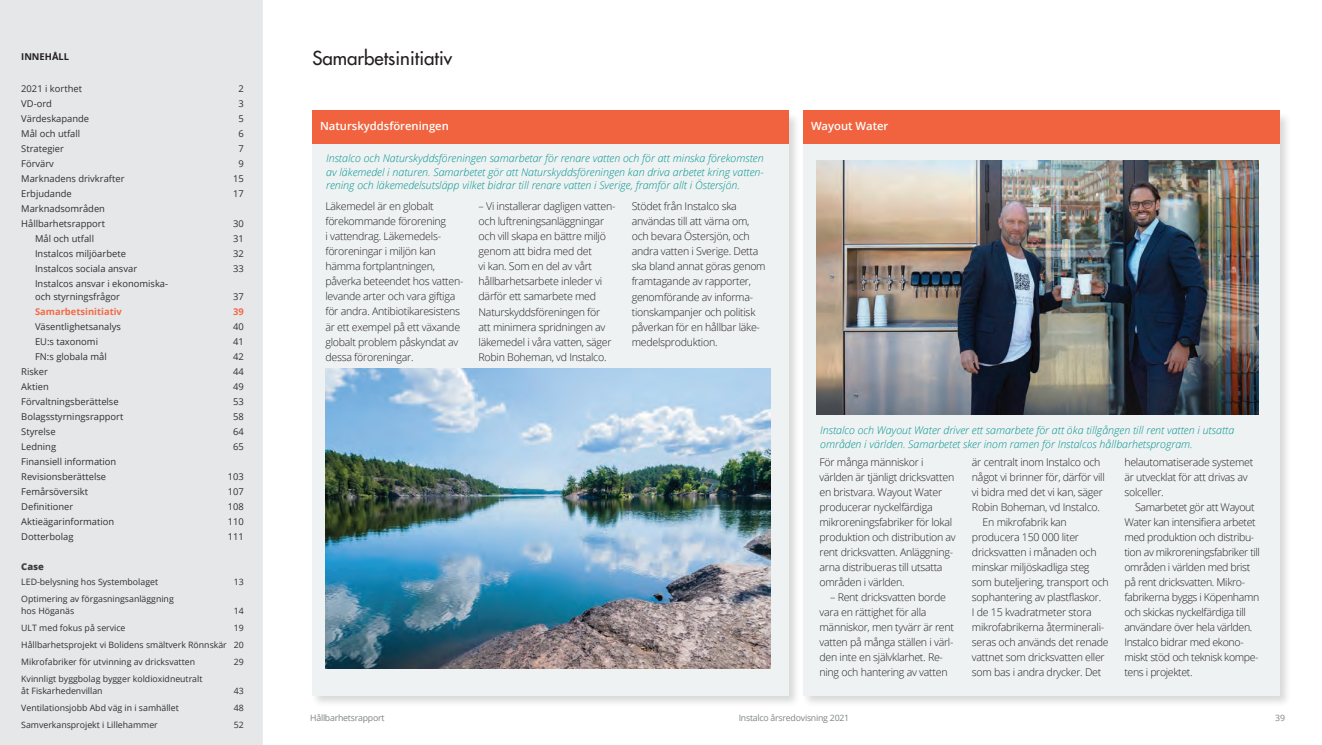
<style>
.page{position:relative;width:1322px;height:745px;background:#fff}
.page>*{position:absolute;margin:0;border:0;box-sizing:border-box;transform-origin:0 0}
.t1{font:500 18.75px "Futura Std";color:#231f20}
.t2{font:600 11.25px "Open Sans";color:#fff}
.t3{font:300 10.62px/15px "Open Sans";letter-spacing:-.025em;color:#231f20}
.t4{font:italic 300 10.62px/13.8px "Open Sans";color:#009390}
.t5{font:9.38px/15px "Open Sans";color:#312f30}
.t6{font:700 9.38px "Open Sans";color:#f26b46}
.t7{font:700 9.38px "Open Sans";color:#231f20}
.t8{font:800 9.38px "Open Sans";color:#3e3e3f}
.t9{font:8.75px/12.5px "Open Sans";color:#312f30}
.t10{font:8.75px "Open Sans";letter-spacing:-.025em;color:#7f8487}
</style>
<div class="page">
<div style="left:310px;top:111px;width:491px;height:596px;background:#231f20;opacity:.17"></div>
<div style="left:312px;top:113px;width:477px;height:581px;background:#eff2f2"></div>
<div style="left:313px;top:110px;width:476px;height:34px;background:#f1633e"></div>
<div style="left:801px;top:111px;width:491px;height:596px;background:#231f20;opacity:.17"></div>
<div style="left:803px;top:113px;width:477px;height:581px;background:#eff2f2"></div>
<div style="left:803px;top:110px;width:477px;height:34px;background:#f1633e"></div>
<img style="left:325px;top:368px;width:445px;height:300px">
<img style="left:816px;top:160px;width:442px;height:254px">
<div style="left:0;top:0;width:263px;height:744px;background:#e6e7e9"></div>
<p class="t7" style="left:21px;top:50px;width:49px">INNEHÅLL</p>
<p class="t5" style="left:21px;top:81px;width:62px">2021 i korthet</p>
<p class="t5" style="left:238px;top:81px;width:7px">2</p>
<p class="t5" style="left:21px;top:96px;width:32px">VD-ord</p>
<p class="t5" style="left:238px;top:96px;width:7px">3</p>
<p class="t5" style="left:21px;top:111px;width:69px">Värdeskapande</p>
<p class="t5" style="left:238px;top:111px;width:7px">5</p>
<p class="t5" style="left:21px;top:126px;width:61px">Mål och utfall</p>
<p class="t5" style="left:238px;top:126px;width:7px">6</p>
<p class="t5" style="left:21px;top:141px;width:44px">Strategier</p>
<p class="t5" style="left:238px;top:141px;width:7px">7</p>
<p class="t5" style="left:21px;top:156px;width:34px">Förvärv</p>
<p class="t5" style="left:238px;top:156px;width:7px">9</p>
<p class="t5" style="left:21px;top:171px;width:105px">Marknadens drivkrafter</p>
<p class="t5" style="left:233px;top:171px;width:12px">15</p>
<p class="t5" style="left:21px;top:186px;width:52px">Erbjudande</p>
<p class="t5" style="left:233px;top:186px;width:12px">17</p>
<p class="t5" style="left:21px;top:201px;width:85px">Marknadsområden<br>Hållbarhetsrapport</p>
<p class="t5" style="left:233px;top:216px;width:12px">30</p>
<p class="t5" style="left:35px;top:231px;width:61px">Mål och utfall</p>
<p class="t5" style="left:233px;top:231px;width:12px">31</p>
<p class="t5" style="left:35px;top:246px;width:92px">Instalcos miljöarbete</p>
<p class="t5" style="left:233px;top:246px;width:12px">32</p>
<p class="t5" style="left:35px;top:261px;width:104px">Instalcos sociala ansvar</p>
<p class="t5" style="left:233px;top:261px;width:12px">33</p>
<p class="t5" style="left:35px;top:277px;width:135px;line-height:12.5px">Instalcos ansvar i ekonomiska&shy;och styrningsfrågor</p>
<p class="t5" style="left:233px;top:288px;width:12px">37</p>
<p class="t6" style="left:35px;top:304px;width:88px">Samarbetsinitiativ</p>
<p class="t6" style="left:233px;top:304px;width:12px">39</p>
<p class="t5" style="left:35px;top:318px;width:88px">Väsentlighetsanalys</p>
<p class="t5" style="left:233px;top:318px;width:12px">40</p>
<p class="t5" style="left:35px;top:333px;width:65px">EU:s taxonomi</p>
<p class="t5" style="left:233px;top:333px;width:12px">41</p>
<p class="t5" style="left:35px;top:348px;width:73px">FN:s globala mål</p>
<p class="t5" style="left:233px;top:348px;width:12px">42</p>
<p class="t5" style="left:21px;top:363px;width:28px">Risker</p>
<p class="t5" style="left:233px;top:363px;width:12px">44</p>
<p class="t5" style="left:21px;top:378px;width:29px">Aktien</p>
<p class="t5" style="left:233px;top:378px;width:12px">49</p>
<p class="t5" style="left:21px;top:393px;width:99px">Förvaltningsberättelse</p>
<p class="t5" style="left:233px;top:393px;width:12px">53</p>
<p class="t5" style="left:21px;top:408px;width:104px">Bolagsstyrningsrapport</p>
<p class="t5" style="left:233px;top:408px;width:12px">58</p>
<p class="t5" style="left:21px;top:423px;width:36px">Styrelse</p>
<p class="t5" style="left:233px;top:423px;width:12px">64</p>
<p class="t5" style="left:21px;top:438px;width:36px">Ledning</p>
<p class="t5" style="left:233px;top:438px;width:12px">65</p>
<p class="t5" style="left:21px;top:453px;width:97px">Finansiell information<br>Revisionsberättelse</p>
<p class="t5" style="left:228px;top:468px;width:18px">103</p>
<p class="t5" style="left:21px;top:483px;width:68px">Femårsöversikt</p>
<p class="t5" style="left:228px;top:483px;width:18px">107</p>
<p class="t5" style="left:21px;top:498px;width:53px">Definitioner</p>
<p class="t5" style="left:228px;top:498px;width:18px">108</p>
<p class="t5" style="left:21px;top:513px;width:95px">Aktieägarinformation</p>
<p class="t5" style="left:228px;top:513px;width:18px">110</p>
<p class="t5" style="left:21px;top:528px;width:54px">Dotterbolag</p>
<p class="t5" style="left:228px;top:528px;width:18px">111</p>
<p class="t8" style="left:21px;top:559px;width:24px">Case</p>
<p class="t9" style="left:21px;top:575px;width:138px">LED-belysning hos Systembolaget</p>
<p class="t9" style="left:234px;top:575px;width:12px">13</p>
<p class="t9" style="left:21px;top:591px;width:154px">Optimering av förgasningsanläggning hos Höganäs</p>
<p class="t9" style="left:234px;top:604px;width:12px">14</p>
<p class="t9" style="left:21px;top:621px;width:106px">ULT med fokus på service</p>
<p class="t9" style="left:21px;top:619px;width:224px;line-height:16.8px;text-align:justify;text-indent:212px">19<br>Hållbarhetsprojekt vi Bolidens smältverk Rönnskär 20<br>Mikrofabriker för utvinning av dricksvatten</p>
<p class="t9" style="left:234px;top:654px;width:12px">29</p>
<p class="t9" style="left:21px;top:671px;width:183px">Kvinnligt byggbolag bygger koldioxidneutralt åt Fiskarhedenvillan</p>
<p class="t9" style="left:234px;top:684px;width:12px">43</p>
<p class="t9" style="left:21px;top:700px;width:159px">Ventilationsjobb Abd väg in i samhället</p>
<p class="t9" style="left:234px;top:700px;width:12px">48</p>
<p class="t9" style="left:21px;top:718px;width:138px">Samverkansprojekt i Lillehammer</p>
<p class="t9" style="left:234px;top:718px;width:12px">52</p>
<h1 class="t1" style="left:312px;top:46px;width:141px">Samarbetsinitiativ</h1>
<p class="t2" style="left:320px;top:118px;width:130px">Naturskyddsföreningen</p>
<p class="t4" style="left:326px;top:151px;width:439px;text-align:justify">Instalco och Naturskyddsföreningen samarbetar för renare vatten och för att minska förekomsten av läkemedel i naturen. Samarbetet gör att Naturskyddsföreningen kan driva arbetet kring vatten&shy;rening och läkemedelsutsläpp vilket bidrar till renare vatten i Sverige, framför allt i Östersjön.</p>
<p class="t3" style="left:325px;top:198px;width:140px">Läkemedel är en globalt förekommande förorening<br>i vattendrag. Läkemedels&shy;föroreningar i miljön kan hämma fortplantningen, påverka beteendet hos vatten&shy;levande arter och vara giftiga för andra. Antibiotikaresistens är ett exempel på ett växande globalt problem påskyndat av dessa föroreningar.</p>
<p class="t3" style="left:478px;top:198px;width:138px">– Vi installerar dagligen vatten&shy;och luftreningsanläggningar och vill skapa en bättre miljö genom att bidra med det<br>vi kan. Som en del av vårt hållbarhetsarbete inleder vi därför ett samarbete med<br>Naturskyddsföreningen för<br>att minimera spridningen av läkemedel i våra vatten, säger<br>Robin Boheman, vd Instalco.</p>
<p class="t3" style="left:632px;top:199px;width:135px">Stödet från Instalco ska användas till att värna om, och bevara Östersjön, och andra vatten i Sverige. Detta ska bland annat göras genom framtagande av rapporter, genomförande av informa&shy;tionskampanjer och politisk påverkan för en hållbar läke&shy;medelsproduktion.</p>
<p class="t2" style="left:811px;top:118px;width:79px">Wayout Water</p>
<p class="t4" style="left:820px;top:422px;width:415px">Instalco och Wayout Water driver ett samarbete för att öka tillgången till rent vatten i utsatta områden i världen. Samarbetet sker inom ramen för Instalcos hållbarhetsprogram.</p>
<p class="t3" style="left:819px;top:453px;width:138px">För många människor i världen är tjänligt dricksvatten en bristvara. Wayout Water producerar nyckelfärdiga mikroreningsfabriker för lokal produktion och distribution av rent dricksvatten. Anläggning&shy;arna distribueras till utsatta områden i världen.</p>
<p class="t3" style="left:819px;top:588px;width:136px;text-indent:11px">– Rent dricksvatten borde vara en rättighet för alla människor, men tyvärr är rent vatten på många ställen i värl&shy;den inte en självklarhet. Re&shy;ning och hantering av vatten</p>
<p class="t3" style="left:972px;top:453px;width:130px">är centralt inom Instalco och</p>
<p class="t3" style="left:972px;top:468px;width:134px">något vi brinner för, därför vill</p>
<p class="t3" style="left:972px;top:483px;width:132px">vi bidra med det vi kan, säger</p>
<p class="t3" style="left:972px;top:498px;width:129px">Robin Boheman, vd Instalco.</p>
<p class="t3" style="left:982px;top:513px;width:86px">En mikrofabrik kan</p>
<p class="t3" style="left:972px;top:528px;width:109px">producera 150 000 liter</p>
<p class="t3" style="left:972px;top:543px;width:126px">dricksvatten i månaden och</p>
<p class="t3" style="left:972px;top:558px;width:119px">minskar miljöskadliga steg</p>
<p class="t3" style="left:972px;top:573px;width:138px">som buteljering, transport och</p>
<p class="t3" style="left:972px;top:588px;width:131px">sophantering av plastflaskor.</p>
<p class="t3" style="left:972px;top:603px;width:121px">I de 15 kvadratmeter stora</p>
<p class="t3" style="left:972px;top:618px;width:134px">mikrofabrikerna återminerali-</p>
<p class="t3" style="left:972px;top:633px;width:138px">seras och används det renade</p>
<p class="t3" style="left:972px;top:648px;width:134px">vattnet som dricksvatten eller</p>
<p class="t3" style="left:972px;top:663px;width:131px">som bas i andra drycker. Det</p>
<p class="t3" style="left:1124px;top:453px;width:130px">helautomatiserade systemet är utvecklat för att drivas av solceller.</p>
<p class="t3" style="left:1124px;top:498px;width:137px;text-indent:11px">Samarbetet gör att Wayout<br>Water kan intensifiera arbetet med produktion och distribu&shy;tion av mikroreningsfabriker till områden i världen med brist på rent dricksvatten. Mikro&shy;fabrikerna byggs i Köpenhamn och skickas nyckelfärdiga till användare över hela världen.<br>Instalco bidrar med ekono&shy;miskt stöd och teknisk kompe&shy;tens i projektet.</p>
<p class="t10" style="left:310px;top:711px;width:76px">Hållbarhetsrapport</p>
<p class="t10" style="left:739px;top:711px;width:112px">Instalco årsredovisning 2021</p>
<p class="t10" style="left:1275px;top:711px;width:11px">39</p>
</div>
